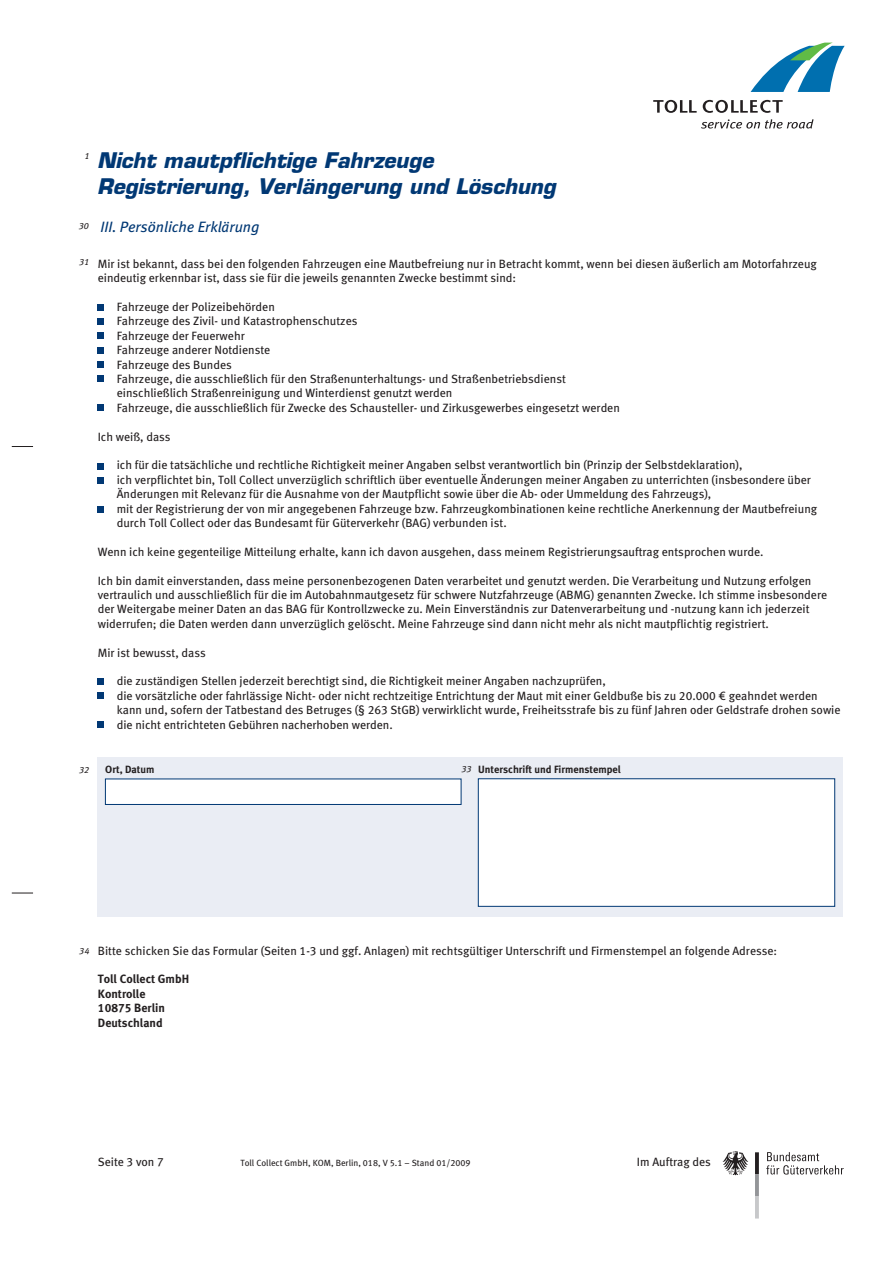
<style>
.page{position:relative;width:893px;height:1263px;background:#fff}
.page>*{position:absolute;margin:0;border:0;box-sizing:border-box;transform-origin:0 0}
.t1{font:italic 700 21px/25.2px "Eurostile LT Std";color:#013874}
.t2{font:italic 15px "Meta Book LF";color:#013874}
.t3{font:12px/14.4px "Meta Book LF";color:#231f20}
.t4{font:12px/14.4px "Meta Bold LF";color:#231f20}
.t5{font:10.5px "Meta Bold LF";color:#231f20}
.t6{font:9px "Meta Book LF";color:#231f20}
.t7{font:italic 9px "Meta Book LF";color:#231f20}
.s1{font-family:"Meta Book LF";font-style:italic;font-size:9px}
</style>
<div class="page">
<svg style="left:12px;top:893px;width:21px;height:1px"></svg>
<svg style="left:12px;top:446px;width:21px;height:1px"></svg>
<svg style="left:755px;top:1152px;width:4px;height:66px"></svg>
<svg style="left:722px;top:1151px;width:26px;height:24px"></svg>
<svg style="left:766px;top:1152px;width:78px;height:22px"></svg>
<div style="left:97px;top:757px;width:746px;height:159px;background:#eaedf4"></div>
<div style="left:478px;top:779px;width:357px;height:127px;background:#fff"></div>
<div style="left:478px;top:778px;width:357px;height:129px;border:1px solid #013874"></div>
<div style="left:105px;top:779px;width:356px;height:25px;background:#fff"></div>
<div style="left:105px;top:778px;width:356px;height:27px;border:1px solid #013874"></div>
<svg style="left:751px;top:43px;width:94px;height:49px"></svg>
<svg style="left:701px;top:119px;width:113px;height:10px"></svg>
<svg style="left:653px;top:100px;width:44px;height:13px"></svg>
<svg style="left:703px;top:100px;width:80px;height:13px"></svg>
<svg style="left:98px;top:463px;width:6px;height:6px"></svg>
<div style="left:98px;top:477px;width:6px;height:7px;background:#013874"></div>
<svg style="left:98px;top:305px;width:6px;height:6px"></svg>
<svg style="left:98px;top:319px;width:6px;height:6px"></svg>
<svg style="left:98px;top:333px;width:6px;height:6px"></svg>
<svg style="left:98px;top:347px;width:6px;height:6px"></svg>
<svg style="left:98px;top:362px;width:6px;height:6px"></svg>
<svg style="left:98px;top:376px;width:6px;height:6px"></svg>
<svg style="left:98px;top:404px;width:6px;height:6px"></svg>
<div style="left:98px;top:506px;width:6px;height:7px;background:#013874"></div>
<svg style="left:98px;top:678px;width:6px;height:6px"></svg>
<svg style="left:98px;top:693px;width:6px;height:6px"></svg>
<svg style="left:98px;top:722px;width:6px;height:6px"></svg>
<p class="t7" style="left:84px;top:151px;width:7px">1</p>
<p class="t7" style="left:79px;top:221px;width:12px">30</p>
<p class="t1" style="left:97px;top:148px;width:460px">Nicht mautpflichtige Fahrzeuge<br>Registrierung, Verlängerung und Löschung</p>
<p class="t2" style="left:100px;top:218px;width:161px">III. Persönliche Erklärung</p>
<p class="t7" style="left:79px;top:257px;width:12px">31</p>
<p class="t3" style="left:98px;top:256px;width:721px">Mir ist bekannt, dass bei den folgenden Fahrzeugen eine Mautbefreiung nur in Betracht kommt, wenn bei diesen äußerlich am Motorfahrzeug eindeutig erkennbar ist, dass sie für die jeweils genannten Zwecke bestimmt sind:</p>
<p class="t3" style="left:117px;top:299px;width:505px">Fahrzeuge der Polizeibehörden<br>Fahrzeuge des Zivil- und Katastrophenschutzes<br>Fahrzeuge der Feuerwehr<br>Fahrzeuge anderer Notdienste<br>Fahrzeuge des Bundes<br>Fahrzeuge, die ausschließlich für den Straßenunterhaltungs- und Straßenbetriebsdienst einschließlich Straßenreinigung und Winterdienst genutzt werden<br>Fahrzeuge, die ausschließlich für Zwecke des Schausteller- und Zirkusgewerbes eingesetzt werden</p>
<p class="t3" style="left:98px;top:429px;width:74px">Ich weiß, dass</p>
<p class="t3" style="left:117px;top:458px;width:702px">ich für die tatsächliche und rechtliche Richtigkeit meiner Angaben selbst verantwortlich bin (Prinzip der Selbstdeklaration),<br>ich verpflichtet bin, Toll Collect unverzüglich schriftlich über eventuelle Änderungen meiner Angaben zu unterrichten (insbesondere über Änderungen mit Relevanz für die Ausnahme von der Mautpflicht sowie über die Ab- oder Ummeldung des Fahrzeugs),<br>mit der Registrierung der von mir angegebenen Fahrzeuge bzw. Fahrzeugkombinationen keine rechtliche Anerkennung der Mautbefreiung durch Toll Collect oder das Bundesamt für Güterverkehr (BAG) verbunden ist.</p>
<p class="t3" style="left:98px;top:544px;width:667px">Wenn ich keine gegenteilige Mitteilung erhalte, kann ich davon ausgehen, dass meinem Registrierungsauftrag entsprochen wurde.</p>
<p class="t3" style="left:98px;top:573px;width:731px">Ich bin damit einverstanden, dass meine personenbezogenen Daten verarbeitet und genutzt werden. Die Verarbeitung und Nutzung erfolgen vertraulich und ausschließlich für die im Autobahnmautgesetz für schwere Nutzfahrzeuge (ABMG) genannten Zwecke. Ich stimme insbesondere der Weitergabe meiner Daten an das BAG für Kontrollzwecke zu. Mein Einverständnis zur Datenverarbeitung und -nutzung kann ich jederzeit widerrufen; die Daten werden dann unverzüglich gelöscht. Meine Fahrzeuge sind dann nicht mehr als nicht mautpflichtig registriert.</p>
<p class="t3" style="left:98px;top:645px;width:110px">Mir ist bewusst, dass</p>
<p class="t3" style="left:117px;top:674px;width:725px">die zuständigen Stellen jederzeit berechtigt sind, die Richtigkeit meiner Angaben nachzuprüfen,<br>die vorsätzliche oder fahrlässige Nicht- oder nicht rechtzeitige Entrichtung der Maut mit einer Geldbuße bis zu 20.000 € geahndet werden kann und, sofern der Tatbestand des Betruges (§ 263 StGB) verwirklicht wurde, Freiheitsstrafe bis zu fünf Jahren oder Geldstrafe drohen sowie die nicht entrichteten Gebühren nacherhoben werden.</p>
<p class="t7" style="left:79px;top:764px;width:12px">32</p>
<p class="t5" style="left:105px;top:763px;width:51px">Ort, Datum</p>
<p class="t5" style="left:461px;top:763px;width:161px"><span class="s1">33</span> Unterschrift und Firmenstempel</p>
<p class="t7" style="left:79px;top:946px;width:12px">34</p>
<p class="t3" style="left:98px;top:943px;width:681px">Bitte schicken Sie das Formular (Seiten 1-3 und ggf. Anlagen) mit rechtsgültiger Unterschrift und Firmenstempel an folgende Adresse:</p>
<p class="t4" style="left:98px;top:972px;width:93px">Toll Collect GmbH<br>Kontrolle<br>10875 Berlin<br>Deutschland</p>
<p class="t3" style="left:98px;top:1155px;width:68px">Seite 3 von 7</p>
<p class="t6" style="left:241px;top:1158px;width:232px">Toll Collect GmbH, KOM, Berlin, 018, V 5.1 – Stand 01/2009</p>
<p class="t3" style="left:637px;top:1155px;width:75px">Im Auftrag des</p>
</div>
